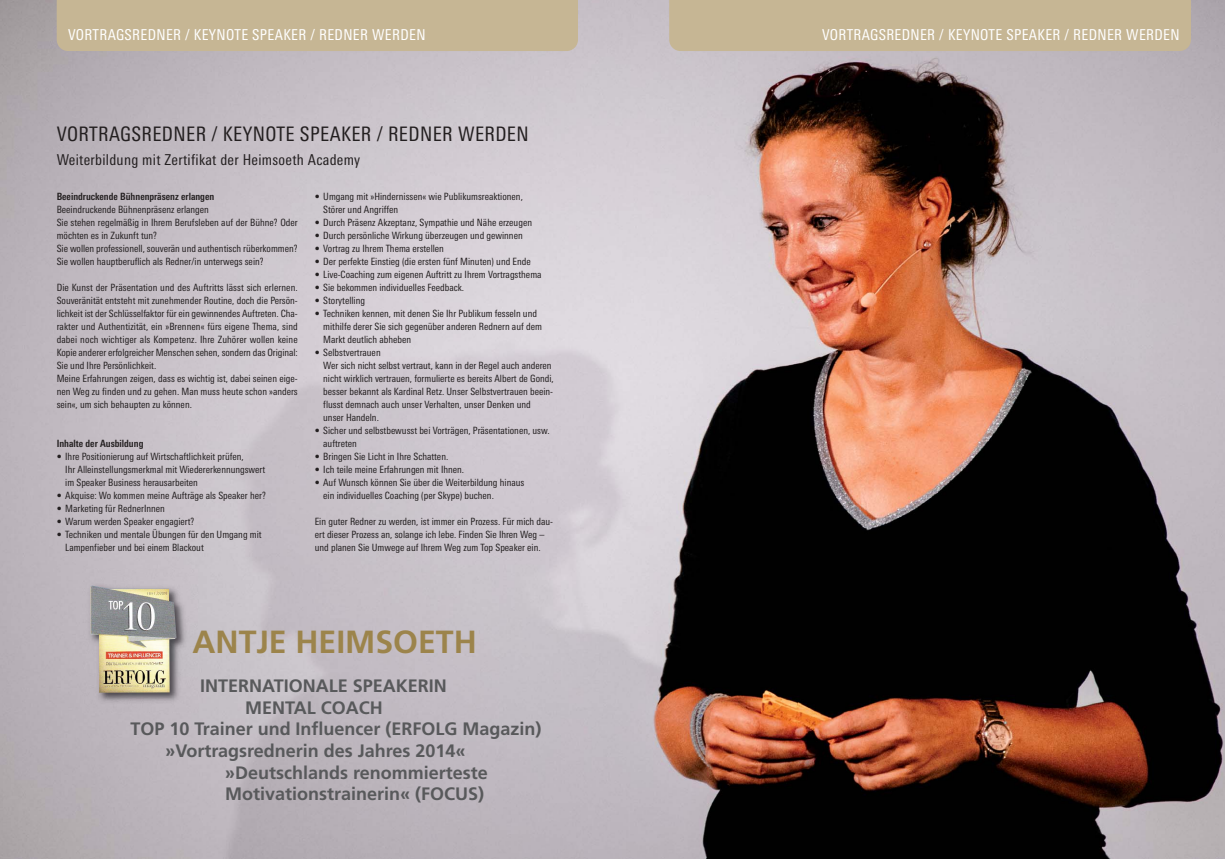
<style>
.page{position:relative;width:1225px;height:859px;background:#fff}
.page>*{position:absolute;margin:0;border:0;box-sizing:border-box;transform-origin:0 0}
.t1{font:700 32px "Frutiger";color:#9c844b}
.t2{font:condensed 20px "Linotype Univers";letter-spacing:.02em;color:#231f20}
.t3{font:700 18px "Frutiger";color:#58595b}
.t4{font:condensed 15px "Linotype Univers";letter-spacing:.025em;color:#fff}
.t5{font:condensed 15px "Linotype Univers";letter-spacing:.02em;color:#231f20}
.t6{font:condensed 10px/13px "Linotype Univers";color:#231f20}
.t7{font:700 condensed 10px "Linotype Univers";color:#231f20}
</style>
<div class="page">
<img style="left:0;top:0;width:1225px;height:859px">
<div style="left:57px;top:0;width:521px;height:51px;background:#c6b694"></div>
<div style="left:669px;top:0;width:522px;height:51px;background:#c6b694"></div>
<img style="left:82px;top:569px;width:115px;height:143px">
<img style="left:90px;top:585px;width:87px;height:108px">
<h3 class="t4" style="left:68px;top:30px;width:359px">VORTRAGSREDNER / KEYNOTE SPEAKER / REDNER WERDEN</h3>
<h3 class="t4" style="left:822px;top:30px;width:359px">VORTRAGSREDNER / KEYNOTE SPEAKER / REDNER WERDEN</h3>
<h2 class="t2" style="left:57px;top:126px;width:473px">VORTRAGSREDNER / KEYNOTE SPEAKER / REDNER WERDEN</h2>
<h3 class="t5" style="left:57px;top:154px;width:305px">Weiterbildung mit Zertifikat der Heimsoeth Academy</h3>
<p class="t7" style="left:57px;top:193px;width:159px">Beeindruckende Bühnenpräsenz erlangen</p>
<p class="t6" style="left:57px;top:204px;width:242px">Beeindruckende Bühnenpräsenz erlangen<br>Sie stehen regelmäßig in Ihrem Berufsleben auf der Bühne? Oder möchten es in Zukunft tun?<br>Sie wollen professionell, souverän und authentisch rüberkommen?<br>Sie wollen hauptberuflich als Redner/in unterwegs sein?</p>
<p class="t6" style="left:57px;top:282px;width:243px">Die Kunst der Präsentation und des Auftritts lässt sich erlernen.<br>Souveränität entsteht mit zunehmender Routine, doch die Persön&shy;lichkeit ist der Schlüsselfaktor für ein gewinnendes Auftreten. Cha&shy;rakter und Authentizität, ein »Brennen« fürs eigene Thema, sind dabei noch wichtiger als Kompetenz. Ihre Zuhörer wollen keine Kopie anderer erfolgreicher Menschen sehen, sondern das Original:<br>Sie und Ihre Persönlichkeit.<br>Meine Erfahrungen zeigen, dass es wichtig ist, dabei seinen eige&shy;nen Weg zu finden und zu gehen. Man muss heute schon »anders sein«, um sich behaupten zu können.</p>
<p class="t7" style="left:57px;top:440px;width:88px">Inhalte der Ausbildung</p>
<p class="t6" style="left:65px;top:451px;width:201px;text-indent:-9px">• Ihre Positionierung auf Wirtschaftlichkeit prüfen,<br>Ihr Alleinstellungsmerkmal mit Wiedererkennungswert im Speaker Business herausarbeiten</p>
<p class="t6" style="left:57px;top:490px;width:211px">• Akquise: Wo kommen meine Aufträge als Speaker her?</p>
<p class="t6" style="left:57px;top:503px;width:110px">• Marketing für RednerInnen</p>
<p class="t6" style="left:57px;top:516px;width:139px">• Warum werden Speaker engagiert?</p>
<p class="t6" style="left:65px;top:529px;width:198px;text-indent:-9px">• Techniken und mentale Übungen für den Umgang mit<br>Lampenfieber und bei einem Blackout</p>
<p class="t6" style="left:323px;top:191px;width:201px;text-indent:-9px">• Umgang mit »Hindernissen« wie Publikumsreaktionen,<br>Störer und Angriffen</p>
<p class="t6" style="left:315px;top:217px;width:219px">• Durch Präsenz Akzeptanz, Sympathie und Nähe erzeugen</p>
<p class="t6" style="left:315px;top:230px;width:209px">• Durch persönliche Wirkung überzeugen und gewinnen</p>
<p class="t6" style="left:315px;top:243px;width:131px">• Vortrag zu Ihrem Thema erstellen</p>
<p class="t6" style="left:315px;top:256px;width:218px">• Der perfekte Einstieg (die ersten fünf Minuten) und Ende</p>
<p class="t6" style="left:315px;top:269px;width:228px">• Live-Coaching zum eigenen Auftritt zu Ihrem Vortragsthema</p>
<p class="t6" style="left:315px;top:282px;width:151px">• Sie bekommen individuelles Feedback.</p>
<p class="t6" style="left:315px;top:295px;width:52px">• Storytelling</p>
<p class="t6" style="left:323px;top:308px;width:220px;text-indent:-9px">• Techniken kennen, mit denen Sie Ihr Publikum fesseln und mithilfe derer Sie sich gegenüber anderen Rednern auf dem<br>Markt deutlich abheben</p>
<p class="t6" style="left:323px;top:347px;width:232px;text-indent:-9px">• Selbstvertrauen<br>Wer sich nicht selbst vertraut, kann in der Regel auch anderen nicht wirklich vertrauen, formulierte es bereits Albert de Gondi, besser bekannt als Kardinal Retz. Unser Selbstvertrauen beein&shy;flusst demnach auch unser Verhalten, unser Denken und unser Handeln.</p>
<p class="t6" style="left:323px;top:425px;width:228px;text-indent:-9px">• Sicher und selbstbewusst bei Vorträgen, Präsentationen, usw. auftreten</p>
<p class="t6" style="left:315px;top:451px;width:135px">• Bringen Sie Licht in Ihre Schatten.</p>
<p class="t6" style="left:315px;top:464px;width:151px">• Ich teile meine Erfahrungen mit Ihnen.</p>
<p class="t6" style="left:323px;top:477px;width:203px;text-indent:-9px">• Auf Wunsch können Sie über die Weiterbildung hinaus ein individuelles Coaching (per Skype) buchen.</p>
<p class="t6" style="left:315px;top:516px;width:240px">Ein guter Redner zu werden, ist immer ein Prozess. Für mich dau&shy;ert dieser Prozess an, solange ich lebe. Finden Sie Ihren Weg – und planen Sie Umwege auf Ihrem Weg zum Top Speaker ein.</p>
<h1 class="t1" style="left:192px;top:628px;width:286px">ANTJE HEIMSOETH</h1>
<h3 class="t3" style="left:200px;top:679px;width:248px">INTERNATIONALE SPEAKERIN</h3>
<h3 class="t3" style="left:245px;top:700px;width:139px">MENTAL COACH</h3>
<h3 class="t3" style="left:130px;top:722px;width:412px">TOP 10 Trainer und Influencer (ERFOLG Magazin)</h3>
<h3 class="t3" style="left:165px;top:743px;width:302px">»Vortragsrednerin des Jahres 2014«</h3>
<h3 class="t3" style="left:225px;top:765px;width:264px">»Deutschlands renommierteste</h3>
<h3 class="t3" style="left:225px;top:787px;width:260px">Motivationstrainerin« (FOCUS)</h3>
</div>
